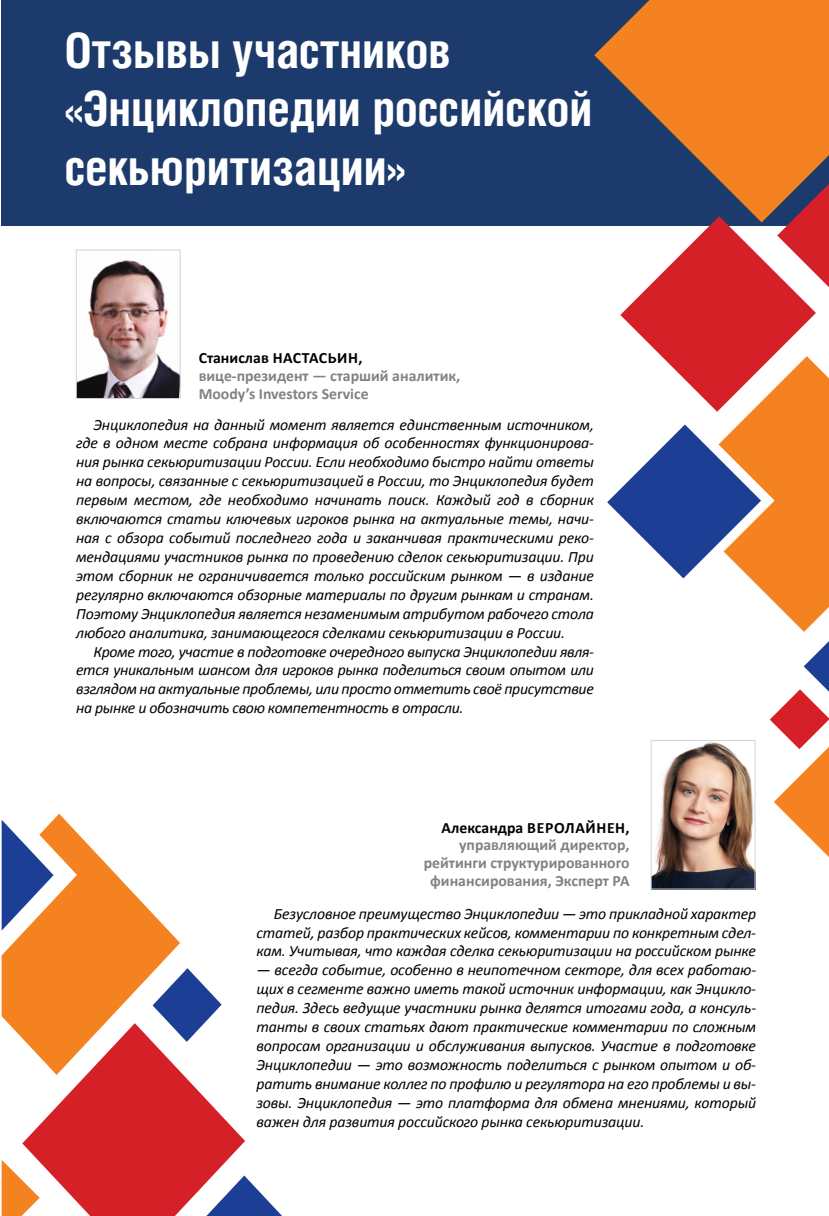
<style>
.page{position:relative;width:829px;height:1216px;background:#fff}
.page>*{position:absolute;margin:0;border:0;box-sizing:border-box;transform-origin:0 0}
.t1{font:700 48.82px/58.4px "Helen Cond AP";color:#fff}
.t2{font:italic 15.75px/18.9px "Calibri";letter-spacing:-.01em;color:#000;text-align:justify}
.t3{font:700 15.75px/17.8px "Calibri";color:#808285}
.t4{font:700 15.75px "Calibri";color:#000}
</style>
<div class="page">
<div style="left:2px;top:0;width:826px;height:226px;background:#1c3b6c"></div>
<svg style="left:22px;top:1041px;width:223px;height:174px;fill:#d62027"></svg>
<svg style="left:2px;top:813px;width:178px;height:261px;fill:#f58220"></svg>
<svg style="left:206px;top:1175px;width:75px;height:40px"></svg>
<svg style="left:152px;top:968px;width:69px;height:73px"></svg>
<svg style="left:607px;top:222px;width:221px;height:410px"></svg>
<svg style="left:769px;top:642px;width:59px;height:214px"></svg>
<svg style="left:594px;top:0;width:234px;height:222px;fill:#f58220"></svg>
<svg style="left:2px;top:1159px;width:38px;height:56px"></svg>
<img style="left:78px;top:260px;width:100px;height:137px">
<div style="left:76px;top:250px;width:104px;height:149px;border:1px solid #d1d3d4"></div>
<img style="left:653px;top:742px;width:100px;height:145px">
<div style="left:651px;top:740px;width:104px;height:149px;border:1px solid #d1d3d4"></div>
<h1 class="t1" style="left:65px;top:21px;width:529px">Отзывы участников «Энциклопедии российской секьюритизации»</h1>
<p class="t4" style="left:199px;top:348px;width:165px">Станислав НАСТАСЬИН,</p>
<p class="t3" style="left:199px;top:367px;width:263px">вице-президент — старший аналитик,<br>Moody’s Investors Service</p>
<p class="t2" style="left:76px;top:414px;width:519px;text-indent:17px">Энциклопедия на данный момент является единственным источником, где в одном месте собрана информация об особенностях функционирова&shy;ния рынка секьюритизации России. Если необходимо быстро найти ответы на вопросы, связанные с секьюритизацией в России, то Энциклопедия будет первым местом, где необходимо начинать поиск. Каждый год в сборник включаются статьи ключевых игроков рынка на актуальные темы, начи&shy;ная с обзора событий последнего года и заканчивая практическими реко&shy;мендациями участников рынка по проведению сделок секьюритизации. При этом сборник не ограничивается только российским рынком — в издание регулярно включаются обзорные материалы по другим рынкам и странам.<br>Поэтому Энциклопедия является незаменимым атрибутом рабочего стола любого аналитика, занимающегося сделками секьюритизации в России.</p>
<p class="t2" style="left:76px;top:641px;width:519px;text-indent:17px">Кроме того, участие в подготовке очередного выпуска Энциклопедии явля&shy;ется уникальным шансом для игроков рынка поделиться своим опытом или взглядом на актуальные проблемы, или просто отметить своё присутствие на рынке и обозначить свою компетентность в отрасли.</p>
<p class="t4" style="left:441px;top:817px;width:189px">Александра ВЕРОЛАЙНЕН,</p>
<p class="t3" style="left:424px;top:836px;width:207px;text-align:right">управляющий директор, рейтинги структурированного финансирования, Эксперт РА</p>
<p class="t2" style="left:256px;top:903px;width:501px;text-indent:17px">Безусловное преимущество Энциклопедии — это прикладной характер статей, разбор практических кейсов, комментарии по конкретным сдел&shy;кам. Учитывая, что каждая сделка секьюритизации на российском рынке</p>
<p class="t2" style="left:256px;top:960px;width:501px">— всегда событие, особенно в неипотечном секторе, для всех работаю&shy;щих в сегменте важно иметь такой источник информации, как Энцикло&shy;педия. Здесь ведущие участники рынка делятся итогами года, а консуль&shy;танты в своих статьях дают практические комментарии по сложным вопросам организации и обслуживания выпусков. Участие в подготовке Энциклопедии — это возможность поделиться с рынком опытом и об&shy;ратить внимание коллег по профилю и регулятора на его проблемы и вы&shy;зовы. Энциклопедия — это платформа для обмена мнениями, который важен для развития российского рынка секьюритизации.</p>
</div>
